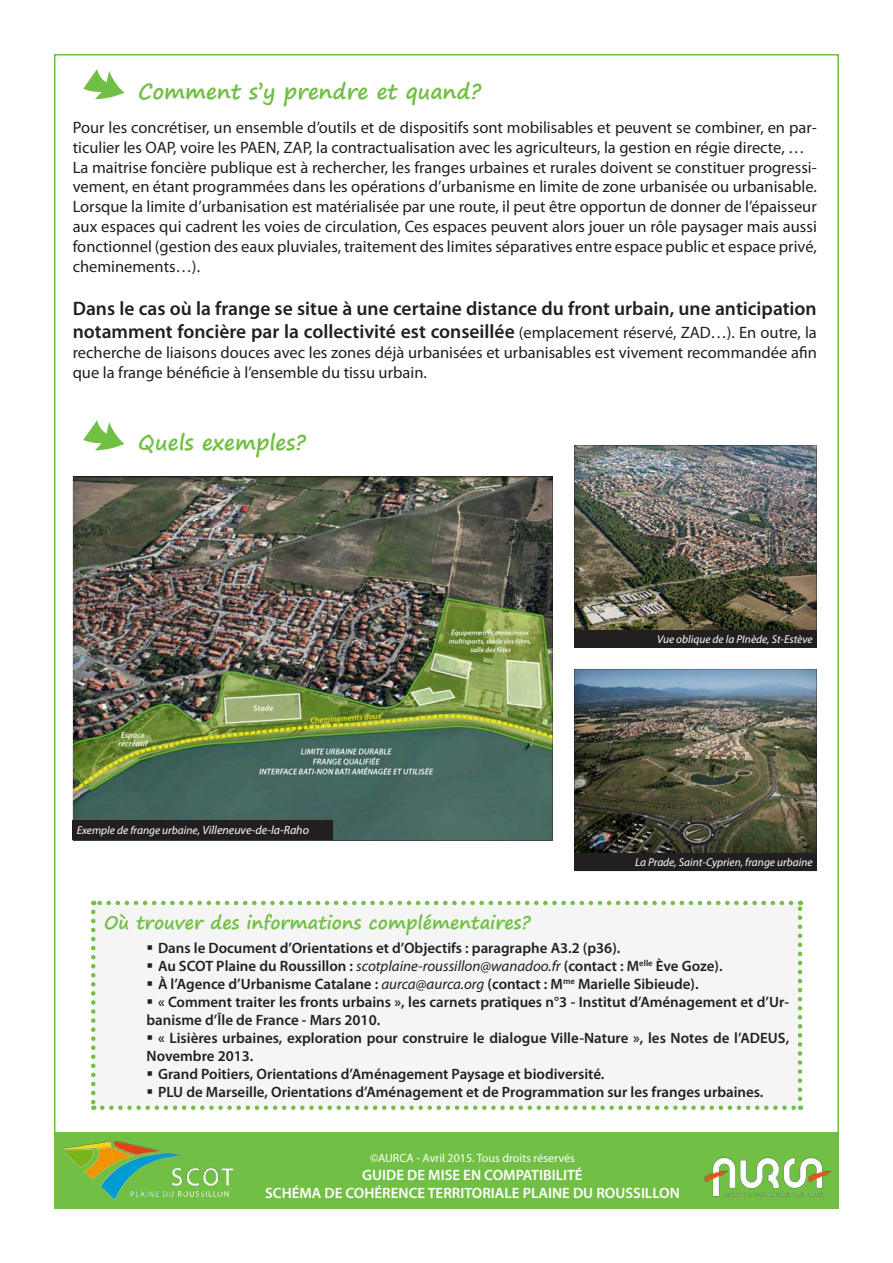
<style>
.page{position:relative;width:893px;height:1263px;background:#fff}
.page>*{position:absolute;margin:0;border:0;box-sizing:border-box;transform-origin:0 0}
.corps_texte_BASIQUE{font:700 21px "Segoe Print";color:#71bf44}
.corps_texte_BASIQUE-2{font:600 19.5px/23.4px "Myriad Pro";color:#231f20}
.corps_texte_BASIQUE-3{font:700 18px "Segoe Print";color:#71bf44}
.corps_texte_BASIQUE-4{font:16.5px/19.8px "Myriad Pro";color:#231f20}
.t1{font:600 15px/18px "Myriad Pro";color:#231f20}
.t2{font:600 15px "Myriad Pro";color:#fff}
.t3{font:12px "Myriad Pro";color:#fff}
.t4{font:italic 11.4px "Myriad Pro";color:#fff}
.s1{font-weight:400;font-size:16.5px}
.s2{font-size:12px}
.s3{font-weight:400;font-style:italic}
</style>
<div class="page">
<div style="left:93px;top:903px;width:707px;height:205px;background:#f4f5f4"></div>
<svg style="left:91px;top:912px;width:4px;height:198px"></svg>
<svg style="left:102px;top:1105px;width:699px;height:5px"></svg>
<svg style="left:798px;top:901px;width:4px;height:198px"></svg>
<svg style="left:93px;top:901px;width:698px;height:4px"></svg>
<svg style="left:83px;top:69px;width:41px;height:30px"></svg>
<div style="left:572px;top:444px;width:246px;height:204px;background:#231f20;opacity:.15"></div>
<div style="left:574px;top:630px;width:243px;height:17px;background:#231f20"></div>
<div style="left:573px;top:667px;width:244px;height:204px;background:#231f20;opacity:.15"></div>
<div style="left:574px;top:854px;width:243px;height:17px;background:#231f20"></div>
<div style="left:71px;top:474px;width:483px;height:367px;background:#231f20;opacity:.15"></div>
<div style="left:73px;top:820px;width:260px;height:20px;background:#231f20"></div>
<svg style="left:83px;top:420px;width:41px;height:30px"></svg>
<div style="left:54px;top:1132px;width:784px;height:77px;background:#71bf44"></div>
<img style="left:62px;top:1141px;width:172px;height:59px">
<img style="left:704px;top:1157px;width:128px;height:40px">
<svg style="left:148px;top:945px;width:4px;height:5px"></svg>
<svg style="left:148px;top:963px;width:4px;height:5px"></svg>
<svg style="left:148px;top:981px;width:4px;height:5px"></svg>
<svg style="left:148px;top:999px;width:4px;height:5px"></svg>
<svg style="left:148px;top:1035px;width:4px;height:5px"></svg>
<svg style="left:148px;top:1071px;width:4px;height:5px"></svg>
<svg style="left:148px;top:1089px;width:4px;height:5px"></svg>
<p class="corps_texte_BASIQUE" style="left:138px;top:73px;width:345px">Comment s’y prendre et quand?</p>
<p class="corps_texte_BASIQUE-4" style="left:73px;top:117px;width:746px">Pour les concrétiser, un ensemble d’outils et de dispositifs sont mobilisables et peuvent se combiner, en par&shy;ticulier les OAP, voire les PAEN, ZAP, la contractualisation avec les agriculteurs, la gestion en régie directe, …</p>
<p class="corps_texte_BASIQUE-4" style="left:73px;top:157px;width:746px;text-align:justify">La maitrise foncière publique est à rechercher, les franges urbaines et rurales doivent se constituer progressi&shy;vement, en étant programmées dans les opérations d’urbanisme en limite de zone urbanisée ou urbanisable.<br>Lorsque la limite d’urbanisation est matérialisée par une route, il peut être opportun de donner de l’épaisseur aux espaces qui cadrent les voies de circulation, Ces espaces peuvent alors jouer un rôle paysager mais aussi fonctionnel (gestion des eaux pluviales, traitement des limites séparatives entre espace public et espace privé, cheminements…).</p>
<p class="corps_texte_BASIQUE-2" style="left:73px;top:296px;width:746px">Dans le cas où la frange se situe à une certaine distance du front urbain, une anticipation notamment foncière par la collectivité est conseillée <span class="s1">(emplacement réservé, ZAD…). En outre, la</span></p>
<p class="corps_texte_BASIQUE-4" style="left:73px;top:342px;width:746px">recherche de liaisons douces avec les zones déjà urbanisées et urbanisables est vivement recommandée afin que la frange bénéficie à l’ensemble du tissu urbain.</p>
<p class="corps_texte_BASIQUE" style="left:138px;top:424px;width:169px">Quels exemples?</p>
<p class="t4" style="left:77px;top:823px;width:234px">Exemple de frange urbaine<span class="s2">, Villeneuve-de-la-Raho</span></p>
<p class="t4" style="left:657px;top:632px;width:157px">Vue oblique de la PInède, St-Estève</p>
<p class="t4" style="left:635px;top:855px;width:179px">La Prade, Saint-Cyprien, frange urbaine</p>
<p class="corps_texte_BASIQUE-3" style="left:104px;top:906px;width:428px">Où trouver des informations complémentaires?</p>
<p class="t1" style="left:158px;top:938px;width:464px">Dans le Document d’Orientations et d’Objectifs : paragraphe A3.2 (p36).</p>
<p class="t1" style="left:158px;top:956px;width:566px">Au SCOT Plaine du Roussillon : <span class="s3">scotplaine-roussillon@wanadoo.fr</span> (contact : M<sup>elle</sup> Ève Goze).</p>
<p class="t1" style="left:158px;top:974px;width:542px">À l’Agence d’Urbanisme Catalane : <span class="s3">aurca@aurca.org</span> (contact : M<sup>me</sup> Marielle Sibieude).</p>
<p class="t1" style="left:147px;top:992px;width:644px;text-indent:11px">« Comment traiter les fronts urbains », les carnets pratiques n°3 - Institut d’Aménagement et d’Ur&shy;banisme d’Île de France - Mars 2010.</p>
<p class="t1" style="left:147px;top:1028px;width:644px;text-indent:11px">« Lisières urbaines, exploration pour construire le dialogue Ville-Nature », les Notes de l’ADEUS,<br>Novembre 2013.</p>
<p class="t1" style="left:158px;top:1064px;width:448px">Grand Poitiers, Orientations d’Aménagement Paysage et biodiversité.</p>
<p class="t1" style="left:158px;top:1082px;width:607px">PLU de Marseille, Orientations d’Aménagement et de Programmation sur les franges urbaines.</p>
<p class="t3" style="left:370px;top:1150px;width:206px">©AURCA - Avril 2015. Tous droits réservés</p>
<p class="t2" style="left:362px;top:1165px;width:222px">GUIDE DE MISE EN COMPATIBILITÉ</p>
<p class="t2" style="left:265px;top:1183px;width:416px">SCHÉMA DE COHÉRENCE TERRITORIALE PLAINE DU ROUSSILLON</p>
</div>
